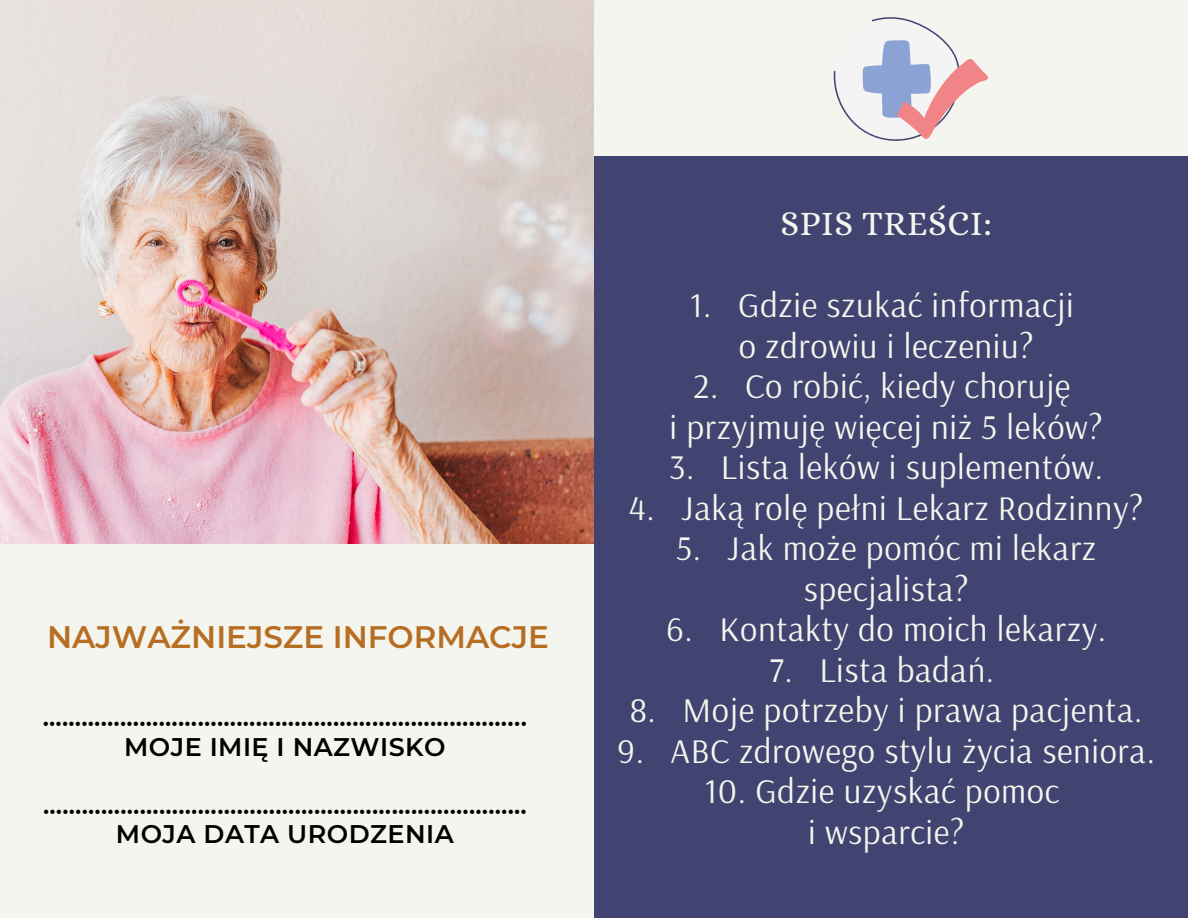
<style>
.page{position:relative;width:1188px;height:918px;background:#f5f5ef}
.page>*{position:absolute;margin:0;border:0;box-sizing:border-box;transform-origin:0 0}
.t1{font:34.5px/40.5px "Arsenal";letter-spacing:.02em;color:#f5f5ef;text-align:center}
.t2{font:34.5px "Alice";letter-spacing:.02em;color:#f5f5ef}
.t3{font:600 31.05px "Montserrat";color:#b76e22}
.t4{font:600 25.5px/29.2px "Montserrat";letter-spacing:.02em;color:#000;text-align:center}
</style>
<div class="page">
<img style="left:0;top:0;width:594px;height:543px">
<div style="left:594px;top:156px;width:594px;height:762px;background:#414370"></div>
<svg style="left:833px;top:17px;width:155px;height:124px"></svg>
<p class="t3" style="left:47px;top:618px;width:503px">NAJWAŻNIEJSZE INFORMACJE</p>
<p class="t4" style="left:43px;top:702px;width:486px">………………………………………………………………...</p>
<p class="t4" style="left:124px;top:732px;width:323px">MOJE IMIĘ I NAZWISKO</p>
<p class="t4" style="left:43px;top:790px;width:485px">…………………………………………………………………<br>MOJA DATA URODZENIA</p>
<p class="t2" style="left:780px;top:204px;width:213px">SPIS TREŚCI:</p>
<p class="t1" style="left:690px;top:284px;width:385px">1. Gdzie szukać informacji</p>
<p class="t1" style="left:739px;top:325px;width:296px">o zdrowiu i leczeniu?</p>
<p class="t1" style="left:693px;top:365px;width:379px">2. Co robić, kiedy choruję</p>
<p class="t1" style="left:670px;top:406px;width:435px">i przyjmuję więcej niż 5 leków?</p>
<p class="t1" style="left:669px;top:446px;width:436px">3. Lista leków i suplementów.</p>
<p class="t1" style="left:629px;top:487px;width:516px">4. Jaką rolę pełni Lekarz Rodzinny?</p>
<p class="t1" style="left:676px;top:527px;width:422px">5. Jak może pomóc mi lekarz specjalista?</p>
<p class="t1" style="left:666px;top:608px;width:441px">6. Kontakty do moich lekarzy.</p>
<p class="t1" style="left:769px;top:649px;width:226px">7. Lista badań.</p>
<p class="t1" style="left:630px;top:689px;width:514px">8. Moje potrzeby i prawa pacjenta.</p>
<p class="t1" style="left:617px;top:730px;width:539px">9. ABC zdrowego stylu życia seniora.</p>
<p class="t1" style="left:704px;top:770px;width:356px">10. Gdzie uzyskać pomoc</p>
<p class="t1" style="left:808px;top:811px;width:158px">i wsparcie?</p>
</div>
